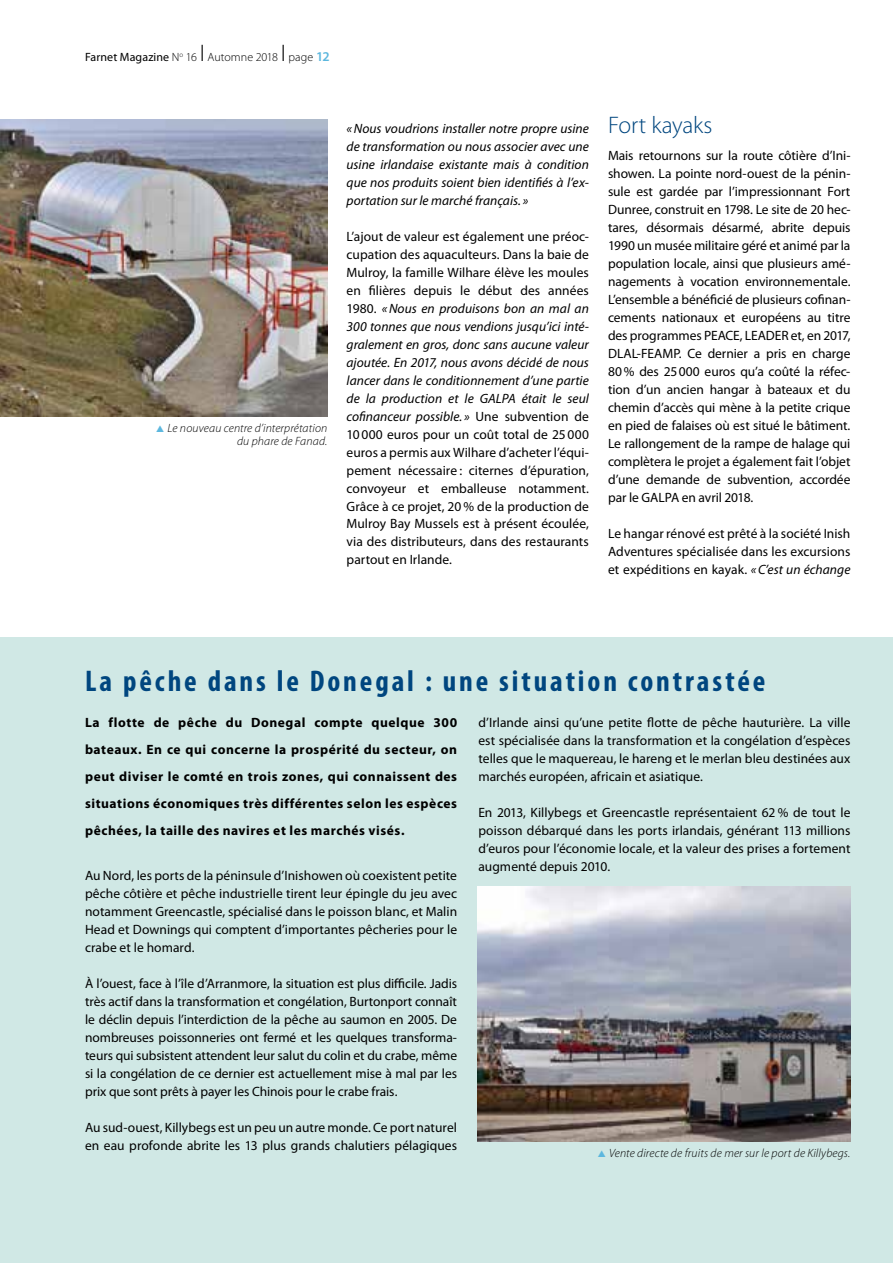
<style>
.page{position:relative;width:893px;height:1263px;background:#fff}
.page>*{position:absolute;margin:0;border:0;box-sizing:border-box;transform-origin:0 0}
.t1{font:700 condensed 30px "Myriad Pro";letter-spacing:.095em;color:#00467f}
.t2{font:300 24px "Myriad Pro";letter-spacing:-.005em;color:#00467f}
.t3{font:13.5px/18px "Myriad Pro";color:#000;text-align:justify}
.t4{font:700 13.5px/27px "Myriad Pro";letter-spacing:.04em;color:#000;text-align:justify}
.t5{font:italic 13.5px/18px "Myriad Pro";letter-spacing:.005em;color:#000;text-align:justify}
.t6{font:italic 300 12px/13.5px "Myriad Pro";letter-spacing:.015em;color:#000;text-align:right}
.t7{font:300 12px "Myriad Pro";letter-spacing:.005em;color:#000}
.s1{font-weight:400}
.s2{font-size:24px}
.s3{font-weight:600;font-size:13.5px;color:#5cb7de}
.s4{color:#5cb7de}
.s5{font-style:italic}
</style>
<div class="page">
<div style="left:0;top:638px;width:893px;height:625px;background:#d0e8e5"></div>
<img style="left:477px;top:887px;width:373px;height:255px">
<img style="left:0;top:119px;width:327px;height:298px">
<p class="t7" style="left:85px;top:50px;width:246px"><span class="s1">Farnet Magazine</span> N<sup>o</sup> 16 <span class="s2">I</span> Automne 2018 <span class="s2">I</span> page <span class="s3">12</span></p>
<p class="t6" style="left:155px;top:421px;width:174px"><span class="s4">▲</span> Le nouveau centre d’interprétation du phare de Fanad.</p>
<p class="t5" style="left:347px;top:119px;width:244px">«Nous voudrions installer notre propre usine de transformation ou nous associer avec une usine irlandaise existante mais à condition que nos produits soient bien identifiés à l’ex&shy;portation sur le marché français. »</p>
<p class="t3" style="left:347px;top:227px;width:244px">L’ajout de valeur est également une préoc&shy;cupation des aquaculteurs. Dans la baie de Mulroy, la famille Wilhare élève les moules en filières depuis le début des années 1980. <span class="s5">«Nous en produisons bon an mal an 300 tonnes que nous vendions jusqu’ici inté&shy;gralement en gros, donc sans aucune valeur ajoutée. En 2017, nous avons décidé de nous lancer dans le conditionnement d’une partie de la production et le GALPA était le seul cofinanceur possible. »</span> Une subvention de 10000 euros pour un coût total de 25000 euros a permis aux Wilhare d’acheter l’équi&shy;pement nécessaire : citernes d’épuration, convoyeur et emballeuse notamment.<br>Grâce à ce projet, 20 % de la production de Mulroy Bay Mussels est à présent écoulée, via des distributeurs, dans des restaurants partout en Irlande.</p>
<h2 class="t2" style="left:608px;top:111px;width:106px">Fort kayaks</h2>
<p class="t3" style="left:608px;top:146px;width:244px">Mais retournons sur la route côtière d’Ini&shy;showen. La pointe nord-ouest de la pénin&shy;sule est gardée par l’impressionnant Fort Dunree, construit en 1798. Le site de 20 hec&shy;tares, désormais désarmé, abrite depuis 1990 un musée militaire géré et animé par la population locale, ainsi que plusieurs amé&shy;nagements à vocation environnementale.<br>L’ensemble a bénéficié de plusieurs cofinan&shy;cements nationaux et européens au titre des programmes PEACE, LEADER et, en 2017, DLAL-FEAMP. Ce dernier a pris en charge 80% des 25000 euros qu’a coûté la réfec&shy;tion d’un ancien hangar à bateaux et du chemin d’accès qui mène à la petite crique en pied de falaises où est situé le bâtiment.<br>Le rallongement de la rampe de halage qui complètera le projet a également fait l’objet d’une demande de subvention, accordée par le GALPA en avril 2018.</p>
<p class="t3" style="left:608px;top:524px;width:244px">Le hangar rénové est prêté à la société Inish Adventures spécialisée dans les excursions et expéditions en kayak. <span class="s5">«C’est un échange</span></p>
<h1 class="t1" style="left:85px;top:662px;width:682px">La pêche dans le Donegal : une situation contrastée</h1>
<p class="t4" style="left:85px;top:708px;width:374px">La flotte de pêche du Donegal compte quelque 300 bateaux. En ce qui concerne la prospérité du secteur, on peut diviser le comté en trois zones, qui connaissent des situations économiques très différentes selon les espèces pêchées, la taille des navires et les marchés visés.</p>
<p class="t3" style="left:85px;top:866px;width:374px">Au Nord, les ports de la péninsule d’Inishowen où coexistent petite pêche côtière et pêche industrielle tirent leur épingle du jeu avec notamment Greencastle, spécialisé dans le poisson blanc, et Malin Head et Downings qui comptent d’importantes pêcheries pour le crabe et le homard.</p>
<p class="t3" style="left:85px;top:974px;width:374px">À l’ouest, face à l’île d’Arranmore, la situation est plus difficile. Jadis très actif dans la transformation et congélation, Burtonport connaît le déclin depuis l’interdiction de la pêche au saumon en 2005. De nombreuses poissonneries ont fermé et les quelques transforma&shy;teurs qui subsistent attendent leur salut du colin et du crabe, même si la congélation de ce dernier est actuellement mise à mal par les prix que sont prêts à payer les Chinois pour le crabe frais.</p>
<p class="t3" style="left:85px;top:1118px;width:374px">Au sud-ouest, Killybegs est un peu un autre monde. Ce port naturel en eau profonde abrite les 13 plus grands chalutiers pélagiques</p>
<p class="t3" style="left:478px;top:713px;width:374px">d’Irlande ainsi qu’une petite flotte de pêche hauturière. La ville est spécialisée dans la transformation et la congélation d’espèces telles que le maquereau, le hareng et le merlan bleu destinées aux marchés européen, africain et asiatique.</p>
<p class="t3" style="left:478px;top:803px;width:374px">En 2013, Killybegs et Greencastle représentaient 62 % de tout le poisson débarqué dans les ports irlandais, générant 113 millions d’euros pour l’économie locale, et la valeur des prises a fortement augmenté depuis 2010.</p>
<p class="t6" style="left:597px;top:1146px;width:255px"><span class="s4">▲</span> Vente directe de fruits de mer sur le port de Killybegs.</p>
</div>
